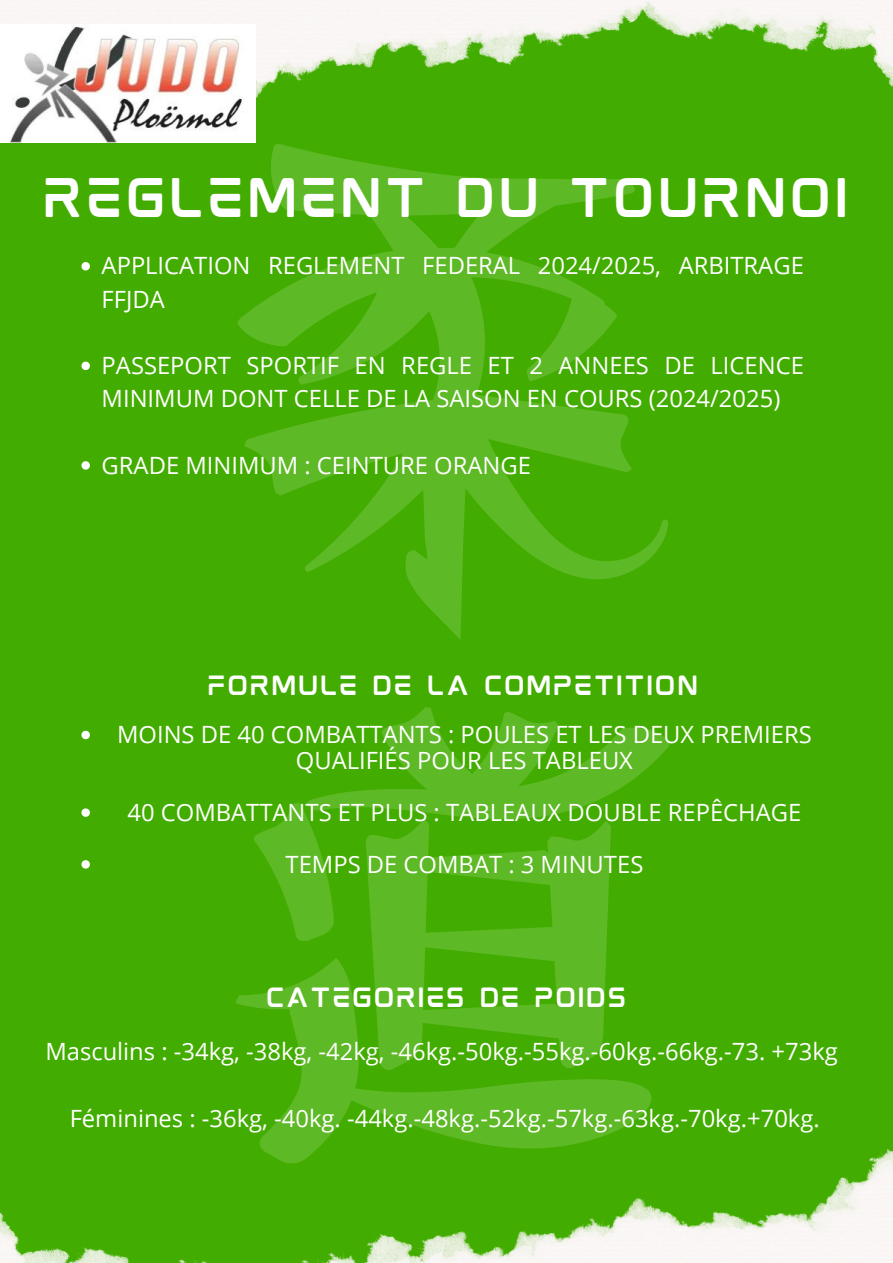
<style>
.page{position:relative;width:893px;height:1263px;background:#42ad00}
.page>*{position:absolute;margin:0;border:0;box-sizing:border-box;transform-origin:0 0}
.t1{font:47.25px "mokotoglitch";color:#fff}
.t2{font:23.77px/33.2px "Open Sans";color:#fff}
.t3{font:23.62px "mokotoglitch";color:#fff}
</style>
<div class="page">
<img style="left:0;top:1148px;width:893px;height:115px">
<img style="left:0;top:0;width:893px;height:137px">
<svg style="left:372px;top:941px;width:235px;height:17px;fill:#5eb926"></svg>
<svg style="left:236px;top:958px;width:416px;height:206px"></svg>
<svg style="left:254px;top:707px;width:416px;height:234px"></svg>
<svg style="left:237px;top:144px;width:431px;height:496px"></svg>
<svg style="left:81px;top:262px;width:9px;height:8px"></svg>
<svg style="left:81px;top:362px;width:9px;height:8px"></svg>
<svg style="left:81px;top:461px;width:9px;height:9px"></svg>
<svg style="left:81px;top:731px;width:9px;height:8px"></svg>
<svg style="left:81px;top:808px;width:9px;height:9px"></svg>
<svg style="left:81px;top:860px;width:9px;height:8px"></svg>
<img style="left:0;top:24px;width:255px;height:119px">
<p class="t1" style="left:42px;top:181px;width:810px">REGLEMENT DU TOURNOI</p>
<p class="t2" style="left:102px;top:249px;width:704px">APPLICATION REGLEMENT FEDERAL 2024/2025, ARBITRAGE<br>FFJDA</p>
<h1 class="t2" style="left:102px;top:348px;width:704px">PASSEPORT SPORTIF EN REGLE ET 2 ANNEES DE LICENCE<br>MINIMUM DONT CELLE DE LA SAISON EN COURS (2024/2025)</h1>
<p class="t2" style="left:102px;top:448px;width:431px">GRADE MINIMUM : CEINTURE ORANGE</p>
<p class="t3" style="left:207px;top:677px;width:494px">FORMULE DE LA COMPETITION</p>
<p class="t2" style="left:117px;top:721px;width:696px;line-height:25.9px;text-align:center">MOINS DE 40 COMBATTANTS : POULES ET LES DEUX PREMIERS<br>QUALIFIÉS POUR LES TABLEUX</p>
<h2 class="t2" style="left:127px;top:795px;width:675px">40 COMBATTANTS ET PLUS : TABLEAUX DOUBLE REPÊCHAGE</h2>
<p class="t2" style="left:285px;top:847px;width:359px">TEMPS DE COMBAT : 3 MINUTES</p>
<p class="t3" style="left:266px;top:989px;width:363px">CATEGORIES DE POIDS</p>
<p class="t2" style="left:45px;top:1034px;width:794px">Masculins : -34kg, -38kg, -42kg, -46kg.-50kg.-55kg.-60kg.-66kg.-73. +73kg</p>
<p class="t2" style="left:70px;top:1101px;width:751px">Féminines : -36kg, -40kg. -44kg.-48kg.-52kg.-57kg.-63kg.-70kg.+70kg.</p>
</div>
